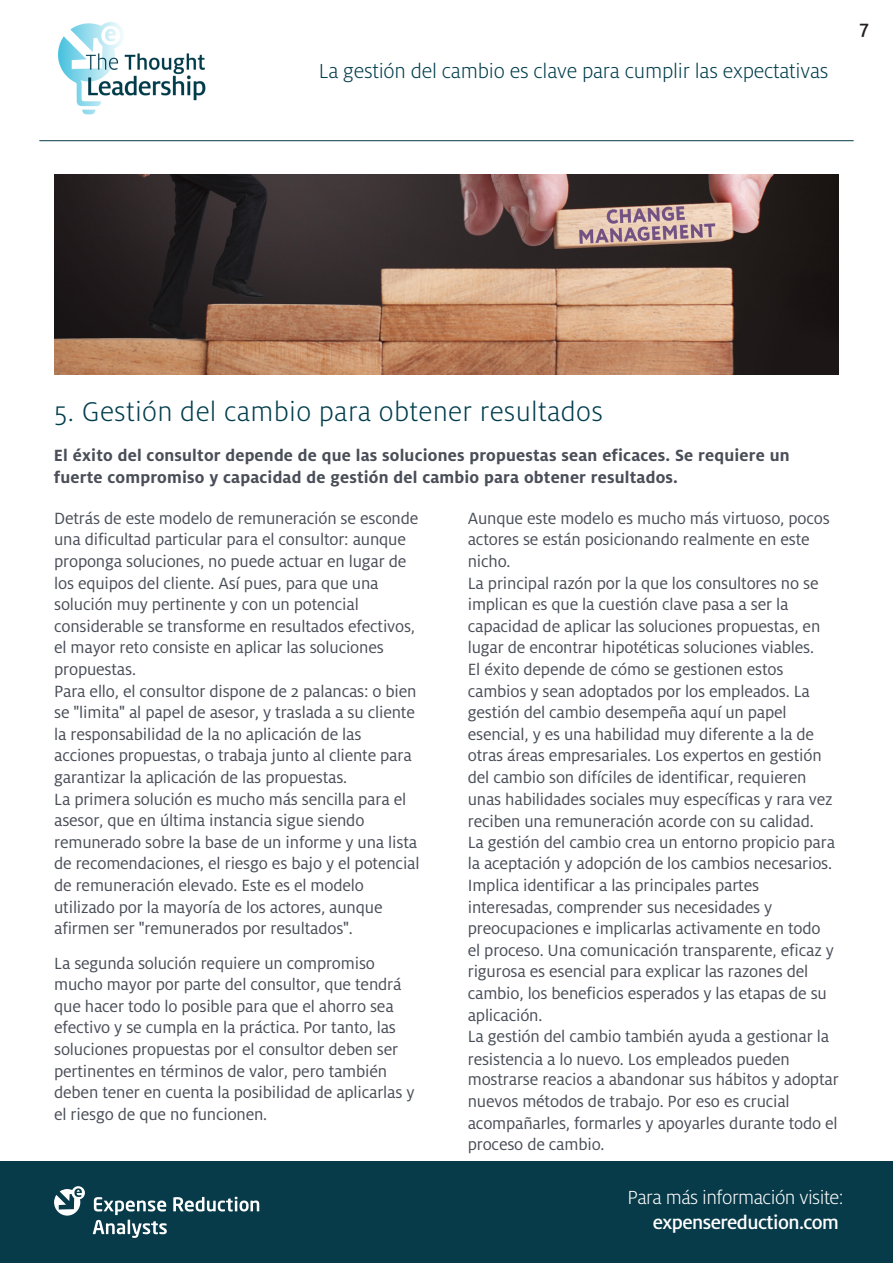
<style>
.page{position:relative;width:893px;height:1263px;background:#fff}
.page>*{position:absolute;margin:0;border:0;box-sizing:border-box;transform-origin:0 0}
.t1{font:300 30px "Milo OT";letter-spacing:.01em;color:#003d4c}
.t2{font:300 22.5px "Milo OT";letter-spacing:-.01em;color:#003d4c}
.t3{font:300 21px "Milo OT";letter-spacing:-.025em;color:#fff}
.t4{font:500 21px "Milo OT";letter-spacing:-.025em;color:#fff}
.t5{font:500 21px "Milo OT";color:#231f20}
.t6{font:18px/21.6px "Milo Pro";letter-spacing:-.01em;color:#494e58}
.t7{font:700 18px/21.6px "Milo Pro";letter-spacing:.01em;color:#494e58}
</style>
<div class="page">
<img style="left:58px;top:22px;width:148px;height:93px">
<hr style="left:39px;top:140px;width:815px;height:1px;background:#083b4a">
<div style="left:0;top:1161px;width:893px;height:102px;background:#083b4a"></div>
<svg style="left:173px;top:1197px;width:86px;height:14px"></svg>
<svg style="left:93px;top:1197px;width:74px;height:41px"></svg>
<svg style="left:54px;top:1186px;width:31px;height:29px"></svg>
<img style="left:54px;top:175px;width:785px;height:199px">
<p class="t2" style="left:319px;top:57px;width:511px">La gestión del cambio es clave para cumplir las expectativas</p>
<p class="t5" style="left:859px;top:15px;width:11px">7</p>
<p class="t1" style="left:54px;top:393px;width:550px">5. Gestión del cambio para obtener resultados</p>
<p class="t7" style="left:54px;top:444px;width:737px">El éxito del consultor depende de que las soluciones propuestas sean eficaces. Se requiere un fuerte compromiso y capacidad de gestión del cambio para obtener resultados.</p>
<p class="t6" style="left:54px;top:507px;width:367px">Detrás de este modelo de remuneración se esconde una dificultad particular para el consultor: aunque proponga soluciones, no puede actuar en lugar de los equipos del cliente. Así pues, para que una solución muy pertinente y con un potencial considerable se transforme en resultados efectivos, el mayor reto consiste en aplicar las soluciones propuestas.<br>Para ello, el consultor dispone de 2 palancas: o bien se "limita" al papel de asesor, y traslada a su cliente la responsabilidad de la no aplicación de las acciones propuestas, o trabaja junto al cliente para garantizar la aplicación de las propuestas.<br>La primera solución es mucho más sencilla para el asesor, que en última instancia sigue siendo remunerado sobre la base de un informe y una lista de recomendaciones, el riesgo es bajo y el potencial de remuneración elevado. Este es el modelo utilizado por la mayoría de los actores, aunque afirmen ser "remunerados por resultados".</p>
<p class="t6" style="left:54px;top:951px;width:362px">La segunda solución requiere un compromiso mucho mayor por parte del consultor, que tendrá que hacer todo lo posible para que el ahorro sea efectivo y se cumpla en la práctica. Por tanto, las soluciones propuestas por el consultor deben ser pertinentes en términos de valor, pero también deben tener en cuenta la posibilidad de aplicarlas y el riesgo de que no funcionen.</p>
<p class="t6" style="left:468px;top:507px;width:366px">Aunque este modelo es mucho más virtuoso, pocos actores se están posicionando realmente en este nicho.<br>La principal razón por la que los consultores no se implican es que la cuestión clave pasa a ser la capacidad de aplicar las soluciones propuestas, en lugar de encontrar hipotéticas soluciones viables.<br>El éxito depende de cómo se gestionen estos cambios y sean adoptados por los empleados. La gestión del cambio desempeña aquí un papel esencial, y es una habilidad muy diferente a la de otras áreas empresariales. Los expertos en gestión del cambio son difíciles de identificar, requieren unas habilidades sociales muy específicas y rara vez reciben una remuneración acorde con su calidad.</p>
<p class="t6" style="left:468px;top:831px;width:369px">La gestión del cambio crea un entorno propicio para la aceptación y adopción de los cambios necesarios.<br>Implica identificar a las principales partes interesadas, comprender sus necesidades y preocupaciones e implicarlas activamente en todo el proceso. Una comunicación transparente, eficaz y rigurosa es esencial para explicar las razones del cambio, los beneficios esperados y las etapas de su aplicación.<br>La gestión del cambio también ayuda a gestionar la resistencia a lo nuevo. Los empleados pueden</p>
<p class="t6" style="left:468px;top:1068px;width:372px">mostrarse reacios a abandonar sus hábitos y adoptar nuevos métodos de trabajo. Por eso es crucial acompañarles, formarles y apoyarles durante todo el proceso de cambio.</p>
<p class="t3" style="left:628px;top:1184px;width:218px">Para más información visite:</p>
<p class="t4" style="left:653px;top:1210px;width:188px">expensereduction.com</p>
</div>
